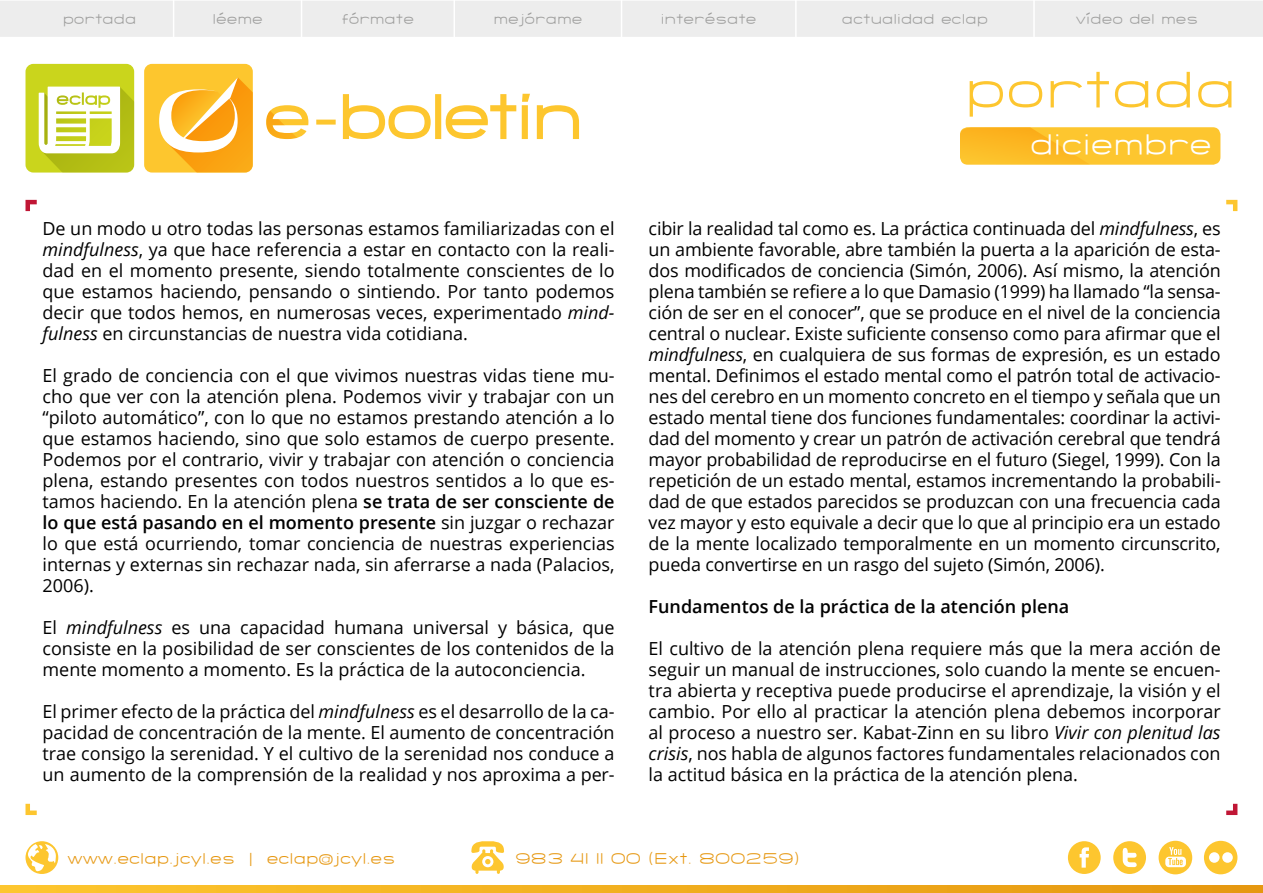
<style>
.page{position:relative;width:1263px;height:893px;background:#fff}
.page>*{position:absolute;margin:0;border:0;box-sizing:border-box;transform-origin:0 0}
.t1{font:300 31.5px "SF Grandezza";color:#fff}
.t2{font:18px/21px "Open Sans";color:#000;text-align:justify}
.t3{font:600 18px "Open Sans";color:#000}
.t4{font:300 16.5px "SF Grandezza";color:#e69710}
.t5{font:300 15px "SF Grandezza";color:#9d9d9c}
.s1{font-style:italic}
.s2{font-weight:600}
</style>
<div class="page">
<div style="left:0;top:1px;width:1263px;height:36px;background:#ededed"></div>
<hr style="left:173px;top:0;width:1px;height:43px;background:#fff">
<hr style="left:301px;top:0;width:1px;height:43px;background:#fff">
<hr style="left:453px;top:0;width:2px;height:43px;background:#fff">
<hr style="left:621px;top:0;width:1px;height:43px;background:#fff">
<hr style="left:795px;top:0;width:2px;height:43px;background:#fff">
<hr style="left:1033px;top:0;width:2px;height:43px;background:#fff">
<svg style="left:26px;top:200px;width:11px;height:11px"></svg>
<svg style="left:1226px;top:200px;width:11px;height:11px"></svg>
<svg style="left:1226px;top:804px;width:11px;height:11px"></svg>
<svg style="left:26px;top:804px;width:11px;height:11px"></svg>
<svg style="left:1px;top:886px;width:1262px;height:7px;background:#f1af1f"></svg>
<svg style="left:1068px;top:841px;width:33px;height:33px"></svg>
<svg style="left:1113px;top:841px;width:33px;height:33px"></svg>
<svg style="left:1158px;top:841px;width:34px;height:33px"></svg>
<svg style="left:1204px;top:841px;width:33px;height:33px"></svg>
<svg style="left:471px;top:841px;width:33px;height:33px"></svg>
<svg style="left:26px;top:841px;width:32px;height:33px"></svg>
<div style="left:960px;top:127px;width:260px;height:38px;background:#fdc62f;border-radius:8px"></div>
<svg style="left:960px;top:127px;width:130px;height:38px"></svg>
<div style="left:144px;top:64px;width:109px;height:109px;background:#fdc62e;border-radius:8px"></div>
<svg style="left:159px;top:77px;width:94px;height:96px"></svg>
<svg style="left:266px;top:94px;width:313px;height:45px"></svg>
<div style="left:26px;top:64px;width:108px;height:109px;background:#cad51c;border-radius:8px"></div>
<svg style="left:39px;top:87px;width:95px;height:86px"></svg>
<svg style="left:970px;top:72px;width:261px;height:45px"></svg>
<p class="t5" style="left:63px;top:10px;width:75px">portada</p>
<p class="t5" style="left:212px;top:10px;width:52px">léeme</p>
<p class="t5" style="left:342px;top:10px;width:74px">fórmate</p>
<p class="t5" style="left:493px;top:10px;width:90px">mejórame</p>
<p class="t5" style="left:661px;top:10px;width:97px">interésate</p>
<p class="t5" style="left:842px;top:10px;width:148px">actualidad eclap</p>
<p class="t5" style="left:1076px;top:10px;width:124px">vídeo del mes</p>
<p class="t2" style="left:43px;top:217px;width:574px">De un modo u otro todas las personas estamos familiarizadas con el <span class="s1">mindfulness</span>, ya que hace referencia a estar en contacto con la reali&shy;dad en el momento presente, siendo totalmente conscientes de lo que estamos haciendo, pensando o sintiendo. Por tanto podemos decir que todos hemos, en numerosas veces, experimentado <span class="s1">mind&shy;fulness</span> en circunstancias de nuestra vida cotidiana.</p>
<p class="t2" style="left:43px;top:364px;width:574px">El grado de conciencia con el que vivimos nuestras vidas tiene mu&shy;cho que ver con la atención plena. Podemos vivir y trabajar con un “piloto automático”, con lo que no estamos prestando atención a lo que estamos haciendo, sino que solo estamos de cuerpo presente.<br>Podemos por el contrario, vivir y trabajar con atención o conciencia plena, estando presentes con todos nuestros sentidos a lo que es&shy;tamos haciendo. En la atención plena <span class="s2">se trata de ser consciente de lo que está pasando en el momento presente</span> sin juzgar o rechazar lo que está ocurriendo, tomar conciencia de nuestras experiencias internas y externas sin rechazar nada, sin aferrarse a nada (Palacios, 2006).</p>
<p class="t2" style="left:43px;top:616px;width:574px">El <span class="s1">mindfulness</span> es una capacidad humana universal y básica, que consiste en la posibilidad de ser conscientes de los contenidos de la mente momento a momento. Es la práctica de la autoconciencia.</p>
<p class="t2" style="left:43px;top:700px;width:574px">El primer efecto de la práctica del <span class="s1">mindfulness</span> es el desarrollo de la ca&shy;pacidad de concentración de la mente. El aumento de concentración trae consigo la serenidad. Y el cultivo de la serenidad nos conduce a un aumento de la comprensión de la realidad y nos aproxima a per-</p>
<h1 class="t1" style="left:1030px;top:124px;width:183px">diciembre</h1>
<p class="t2" style="left:649px;top:217px;width:574px">cibir la realidad tal como es. La práctica continuada del <span class="s1">mindfulness</span>, es un ambiente favorable, abre también la puerta a la aparición de esta&shy;dos modificados de conciencia (Simón, 2006). Así mismo, la atención plena también se refiere a lo que Damasio (1999) ha llamado “la sensa&shy;ción de ser en el conocer”, que se produce en el nivel de la conciencia central o nuclear. Existe suficiente consenso como para afirmar que el <span class="s1">mindfulness</span>, en cualquiera de sus formas de expresión, es un estado mental. Definimos el estado mental como el patrón total de activacio&shy;nes del cerebro en un momento concreto en el tiempo y señala que un estado mental tiene dos funciones fundamentales: coordinar la activi&shy;dad del momento y crear un patrón de activación cerebral que tendrá mayor probabilidad de reproducirse en el futuro (Siegel, 1999). Con la repetición de un estado mental, estamos incrementando la probabili&shy;dad de que estados parecidos se produzcan con una frecuencia cada vez mayor y esto equivale a decir que lo que al principio era un estado de la mente localizado temporalmente en un momento circunscrito, pueda convertirse en un rasgo del sujeto (Simón, 2006).</p>
<p class="t3" style="left:649px;top:594px;width:422px">Fundamentos de la práctica de la atención plena</p>
<p class="t2" style="left:649px;top:638px;width:574px">El cultivo de la atención plena requiere más que la mera acción de seguir un manual de instrucciones, solo cuando la mente se encuen&shy;tra abierta y receptiva puede producirse el aprendizaje, la visión y el cambio. Por ello al practicar la atención plena debemos incorporar al proceso a nuestro ser. Kabat-Zinn en su libro <span class="s1">Vivir con plenitud las crisis</span>, nos habla de algunos factores fundamentales relacionados con la actitud básica en la práctica de la atención plena.</p>
<p class="t4" style="left:67px;top:847px;width:329px">www.eclap.jcyl.es | eclap@jcyl.es</p>
<p class="t4" style="left:515px;top:847px;width:286px">983 41 11 00 (Ext. 800259)</p>
</div>
